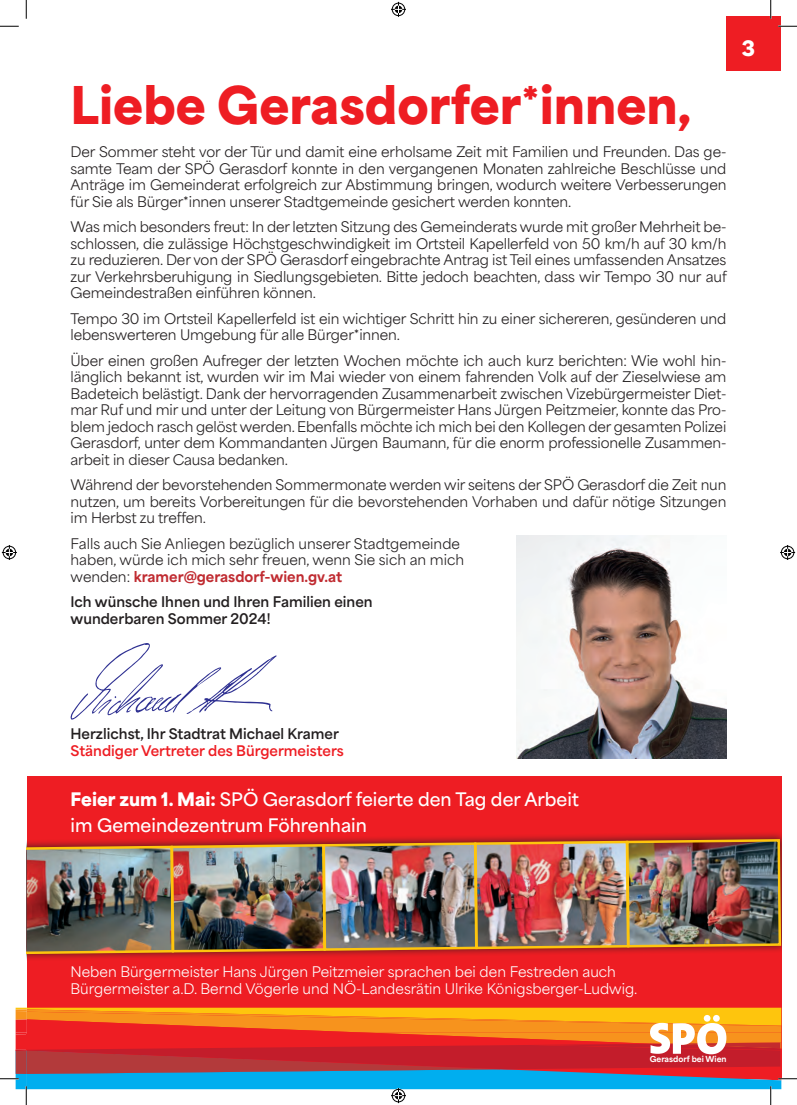
<style>
.page{position:relative;width:797px;height:1105px;background:#fff}
.page>*{position:absolute;margin:0;border:0;box-sizing:border-box;transform-origin:0 0}
.t1{font:900 48.75px "Area Normal";color:#ee1d23}
.t2{font:900 20px "Area Normal";color:#fff}
.t3{font:600 17.5px "Area Normal";color:#fff}
.t4{font:13.75px/16.5px "Area Normal";letter-spacing:-.01em;color:#231f20;text-align:justify}
.t5{font:13.75px "Area Normal";color:#fff}
.t6{font:700 13.75px "Area Normal";color:#231f20}
.t7{font:700 13.75px "Area Normal";color:#ee1d23}
.t8{font:800 13.75px "Area Normal";color:#c02b31}
.t9{font:800 7.88px "Area Normal";color:#fff}
.s1{font-weight:400;color:#231f20}
.s2{font-weight:900}
</style>
<div class="page">
<div style="left:27px;top:776px;width:754px;height:303px;background:#ee1d23"></div>
<div style="left:27px;top:831px;width:754px;height:131px;background:#231f20;opacity:.82"></div>
<img style="left:27px;top:838px;width:754px;height:117px">
<div style="left:726px;top:16px;width:55px;height:55px;background:#ee1d23"></div>
<svg style="left:70px;top:643px;width:207px;height:77px"></svg>
<img style="left:516px;top:535px;width:210px;height:223px">
<svg style="left:0;top:25px;width:19px;height:2px"></svg>
<svg style="left:778px;top:25px;width:19px;height:2px"></svg>
<svg style="left:25px;top:0;width:2px;height:19px"></svg>
<svg style="left:770px;top:0;width:1px;height:19px"></svg>
<svg style="left:391px;top:2px;width:15px;height:15px"></svg>
<svg style="left:0;top:1008px;width:797px;height:97px"></svg>
<svg style="left:2px;top:545px;width:15px;height:15px"></svg>
<svg style="left:780px;top:545px;width:15px;height:15px"></svg>
<p class="t1" style="left:71px;top:61px;width:622px">Liebe Gerasdorfer*innen,</p>
<p class="t4" style="left:71px;top:142px;width:657px">Der Sommer steht vor der Tür und damit eine erholsame Zeit mit Familien und Freunden. Das ge&shy;samte Team der SPÖ Gerasdorf konnte in den vergangenen Monaten zahlreiche Beschlüsse und Anträge im Gemeinderat erfolgreich zur Abstimmung bringen, wodurch weitere Verbesserungen für Sie als Bürger*innen unserer Stadtgemeinde gesichert werden konnten.</p>
<p class="t4" style="left:71px;top:217px;width:657px">Was mich besonders freut: In der letzten Sitzung des Gemeinderats wurde mit großer Mehrheit be&shy;schlossen, die zulässige Höchstgeschwindigkeit im Ortsteil Kapellerfeld von 50 km/h auf 30 km/h zu reduzieren. Der von der SPÖ Gerasdorf eingebrachte Antrag ist Teil eines umfassenden Ansatzes zur Verkehrsberuhigung in Siedlungsgebieten. Bitte jedoch beachten, dass wir Tempo 30 nur auf Gemeindestraßen einführen können.</p>
<p class="t4" style="left:71px;top:308px;width:657px">Tempo 30 im Ortsteil Kapellerfeld ist ein wichtiger Schritt hin zu einer sichereren, gesünderen und lebenswerteren Umgebung für alle Bürger*innen.</p>
<p class="t4" style="left:71px;top:350px;width:657px">Über einen großen Aufreger der letzten Wochen möchte ich auch kurz berichten: Wie wohl hin&shy;länglich bekannt ist, wurden wir im Mai wieder von einem fahrenden Volk auf der Zieselwiese am Badeteich belästigt. Dank der hervorragenden Zusammenarbeit zwischen Vizebürgermeister Diet&shy;mar Ruf und mir und unter der Leitung von Bürgermeister Hans Jürgen Peitzmeier, konnte das Pro&shy;blem jedoch rasch gelöst werden. Ebenfalls möchte ich mich bei den Kollegen der gesamten Polizei Gerasdorf, unter dem Kommandanten Jürgen Baumann, für die enorm professionelle Zusammen&shy;arbeit in dieser Causa bedanken.</p>
<p class="t4" style="left:71px;top:475px;width:657px">Während der bevorstehenden Sommermonate werden wir seitens der SPÖ Gerasdorf die Zeit nun nutzen, um bereits Vorbereitungen für die bevorstehenden Vorhaben und dafür nötige Sitzungen im Herbst zu treffen.</p>
<p class="t4" style="left:71px;top:533px;width:391px">Falls auch Sie Anliegen bezüglich unserer Stadtgemeinde</p>
<p class="t4" style="left:71px;top:550px;width:395px">haben, würde ich mich sehr freuen, wenn Sie sich an mich</p>
<p class="t8" style="left:71px;top:564px;width:273px"><span class="s1">wenden:</span> kramer@gerasdorf-wien.gv.at</p>
<p class="t6" style="left:71px;top:590px;width:303px">Ich wünsche Ihnen und Ihren Familien einen</p>
<p class="t6" style="left:71px;top:606px;width:201px">wunderbaren Sommer 2024!</p>
<p class="t2" style="left:742px;top:30px;width:15px">3</p>
<p class="t6" style="left:71px;top:722px;width:270px">Herzlichst, Ihr Stadtrat Michael Kramer</p>
<p class="t7" style="left:71px;top:738px;width:275px">Ständiger Vertreter des Bürgermeisters</p>
<p class="t3" style="left:71px;top:784px;width:510px"><span class="s2">Feier zum 1. Mai:</span> SPÖ Gerasdorf feierte den Tag der Arbeit</p>
<p class="t3" style="left:71px;top:809px;width:298px">im Gemeindezentrum Föhrenhain</p>
<p class="t5" style="left:71px;top:960px;width:547px">Neben Bürgermeister Hans Jürgen Peitzmeier sprachen bei den Festreden auch</p>
<p class="t5" style="left:71px;top:976px;width:568px">Bürgermeister a.D. Bernd Vögerle und NÖ-Landesrätin Ulrike Königsberger-Ludwig.</p>
<p class="t9" style="left:649px;top:1052px;width:78px">Gerasdorf bei Wien</p>
</div>
